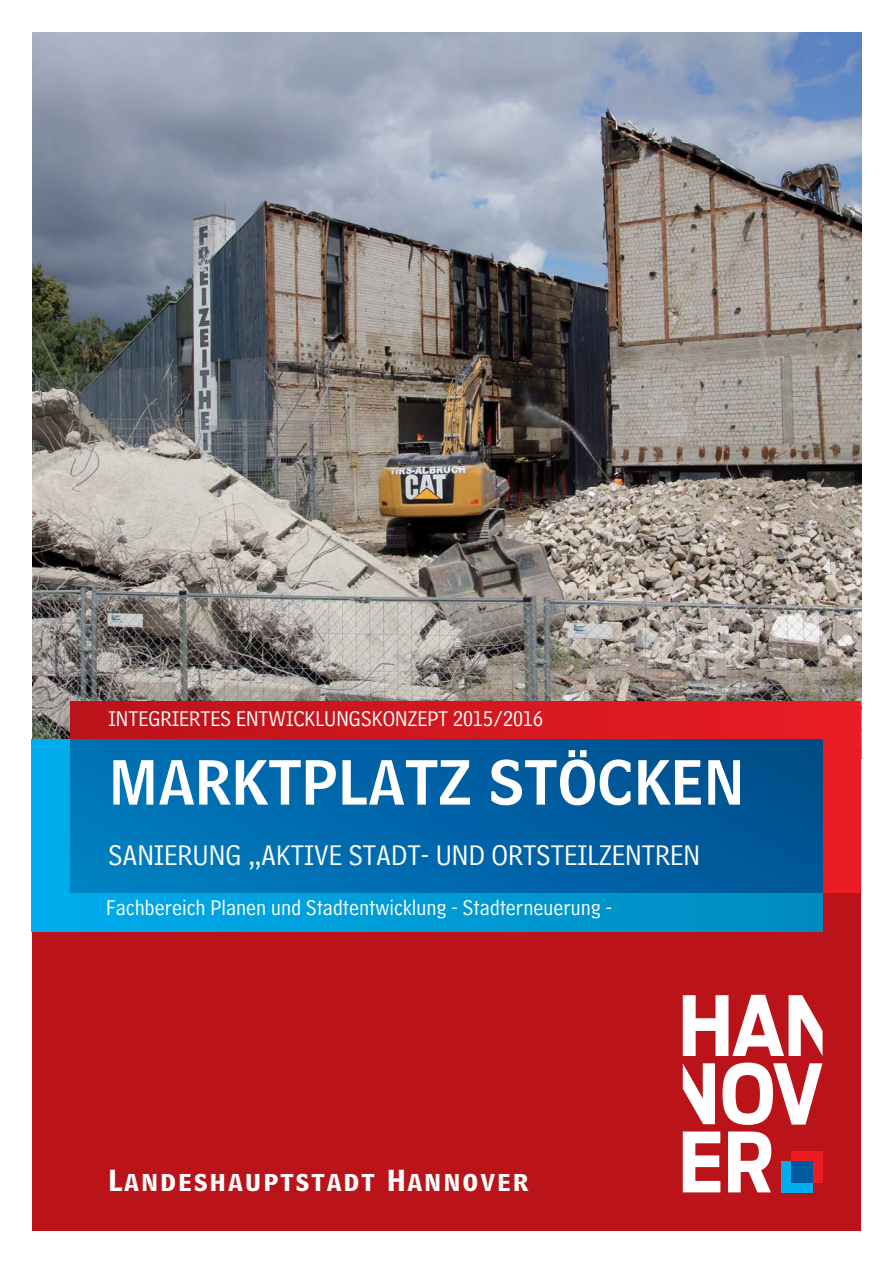
<style>
.page{position:relative;width:893px;height:1263px;background:#fff}
.page>*{position:absolute;margin:0;border:0;box-sizing:border-box;transform-origin:0 0}
.t1{font:60px "HM Headline";color:#fff}
.t2{font:30px "HM Comment";color:#fff}
.t3{font:25.5px "HM Big Caps";letter-spacing:.075em;color:#fff}
.t4{font:22.5px "HM Comment";color:#fff}
</style>
<div class="page">
<img style="left:32px;top:32px;width:829px;height:708px">
<div style="left:32px;top:766px;width:829px;height:465px;background:#ba1319"></div>
<div style="left:70px;top:702px;width:791px;height:191px;background:linear-gradient(to right,#bb1319,#e91d25)"></div>
<div style="left:32px;top:740px;width:790px;height:191px;background:linear-gradient(to right,#00aced,#008bbf)"></div>
<svg style="left:70px;top:740px;width:752px;height:153px;background:#0064a6"></svg>
<div style="left:781px;top:1161px;width:31px;height:31px;background:#00aeef"></div>
<div style="left:791px;top:1151px;width:31px;height:31px;background:#ed1c24"></div>
<div style="left:791px;top:1161px;width:21px;height:21px;background:#005b9d"></div>
<svg style="left:683px;top:1132px;width:37px;height:60px"></svg>
<svg style="left:728px;top:1132px;width:43px;height:60px"></svg>
<svg style="left:683px;top:1063px;width:32px;height:61px"></svg>
<svg style="left:722px;top:1063px;width:100px;height:62px"></svg>
<svg style="left:683px;top:995px;width:139px;height:61px"></svg>
<p class="t4" style="left:108px;top:711px;width:436px">INTEGRIERTES ENTWICKLUNGSKONZEPT 2015/2016</p>
<h1 class="t1" style="left:108px;top:759px;width:637px">MARKTPLATZ STÖCKEN</h1>
<h2 class="t2" style="left:108px;top:844px;width:593px">SANIERUNG „AKTIVE STADT- UND ORTSTEILZENTREN</h2>
<p class="t4" style="left:106px;top:900px;width:507px">Fachbereich Planen und Stadtentwicklung - Stadterneuerung -</p>
<p class="t3" style="left:108px;top:1167px;width:422px">Landeshauptstadt Hannover</p>
</div>
